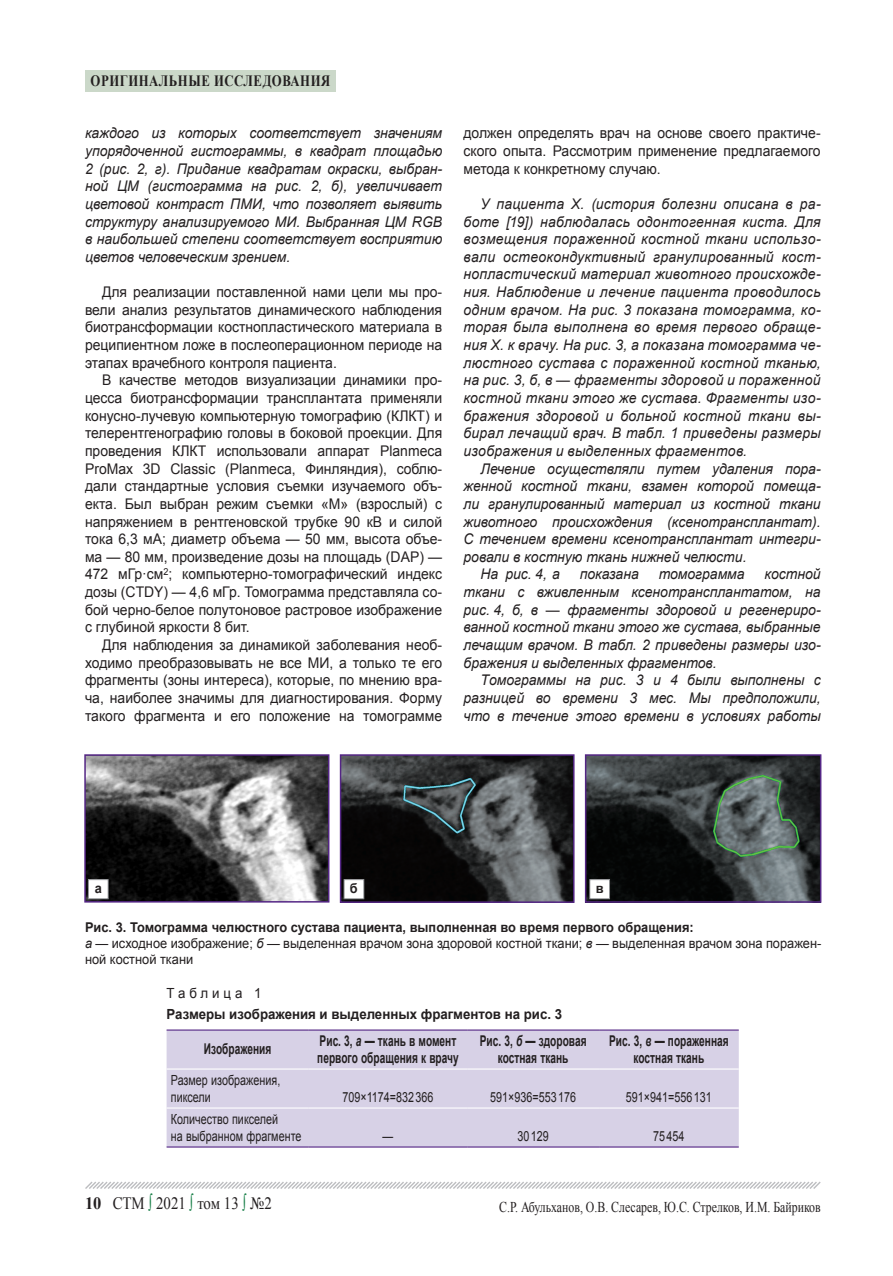
<style>
.page{position:relative;width:893px;height:1276px;background:#fff}
.page>*{position:absolute;margin:0;border:0;box-sizing:border-box;transform-origin:0 0}
.t1{font:17.4px "Times New Roman";color:#231f20;scale:.86 1}
.t2{font:700 15.75px "Times New Roman";letter-spacing:.04em;color:#231f20;scale:.81 1}
.Колонтитул{font:15px "Times New Roman";color:#231f20;scale:.79 1}
.Jтабл-шапка{font:700 14.85px/16.2px "Arial";letter-spacing:.005em;color:#231f20;text-align:center;scale:.68 1}
.Основной_текст{font:italic 14.7px/17.7px "Arial";color:#231f20;text-align:justify;scale:.95 1}
.Основной_текст-2{font:14.7px/17.7px "Arial";color:#231f20;text-align:justify;scale:.95 1}
.Jтабл{font:13.95px/16.8px "Arial";letter-spacing:.005em;color:#231f20;scale:.77 1}
.Jztab{font:700 13.95px "Arial";color:#231f20;scale:.95 1}
.таблица{font:13.95px "Arial";letter-spacing:.3em;color:#231f20;scale:.95 1}
.Подрис_подпись{font:13.5px/16.2px "Arial";color:#231f20;scale:.95 1}
.Подрис_подпись-2{font:700 13.5px "Arial";color:#231f20;scale:.95 1}
.s1{font-style:italic}
.s2{font-weight:700}
.s3{color:#127c43}
</style>
<div class="page">
<svg style="left:85px;top:1181px;width:736px;height:8px"></svg>
<div style="left:85px;top:70px;width:251px;height:21px;background:#cbd8c9"></div>
<div style="left:167px;top:1030px;width:572px;height:116px;background:#d7d1e6"></div>
<hr style="left:167px;top:1068px;width:142px;height:1px;background:#fff">
<hr style="left:309px;top:1068px;width:158px;height:1px;background:#fff">
<hr style="left:467px;top:1068px;width:132px;height:1px;background:#fff">
<hr style="left:599px;top:1068px;width:140px;height:1px;background:#fff">
<hr style="left:167px;top:1107px;width:142px;height:1px;background:#fff">
<hr style="left:309px;top:1107px;width:158px;height:1px;background:#fff">
<hr style="left:467px;top:1107px;width:132px;height:1px;background:#fff">
<hr style="left:599px;top:1107px;width:140px;height:1px;background:#fff">
<hr style="left:167px;top:1029px;width:142px;height:1px;background:#542685">
<hr style="left:309px;top:1029px;width:158px;height:1px;background:#542685">
<hr style="left:467px;top:1029px;width:132px;height:1px;background:#542685">
<hr style="left:599px;top:1029px;width:140px;height:1px;background:#542685">
<hr style="left:167px;top:1146px;width:142px;height:1px;background:#542685">
<hr style="left:309px;top:1146px;width:158px;height:1px;background:#542685">
<hr style="left:467px;top:1146px;width:132px;height:1px;background:#542685">
<hr style="left:599px;top:1146px;width:140px;height:1px;background:#542685">
<img style="left:87px;top:757px;width:239px;height:142px">
<div style="left:84px;top:754px;width:245px;height:148px;border:2px solid #542685"></div>
<img style="left:343px;top:757px;width:229px;height:143px">
<div style="left:340px;top:754px;width:235px;height:149px;border:2px solid #542685"></div>
<img style="left:588px;top:757px;width:230px;height:142px">
<div style="left:585px;top:754px;width:236px;height:148px;border:2px solid #542685"></div>
<div style="left:88px;top:879px;width:20px;height:19px;background:#fff"></div>
<div style="left:88px;top:879px;width:21px;height:20px;border:1px solid #8b8d90"></div>
<div style="left:344px;top:879px;width:20px;height:19px;background:#fff"></div>
<div style="left:344px;top:879px;width:20px;height:20px;border:1px solid #8b8d90"></div>
<div style="left:590px;top:879px;width:19px;height:19px;background:#fff"></div>
<div style="left:589px;top:879px;width:21px;height:20px;border:1px solid #8b8d90"></div>
<p class="t2" style="left:91px;top:70px;width:297px">ОРИГИНАЛЬНЫЕ ИССЛЕДОВАНИЯ</p>
<p class="Основной_текст" style="left:85px;top:124px;width:377px">каждого из которых соответствует значениям упорядоченной гистограммы, в квадрат площадью 2 (рис. 2, г). Придание квадратам окраски, выбран&shy;ной ЦМ (гистограмма на рис. 2, б), увеличивает цветовой контраст ПМИ, что позволяет выявить структуру анализируемого МИ. Выбранная ЦМ RGB в наибольшей степени соответствует восприятию цветов человеческим зрением.</p>
<p class="Основной_текст-2" style="left:85px;top:283px;width:377px;text-indent:17px">Для реализации поставленной нами цели мы про&shy;вели анализ результатов динамического наблюдения биотрансформации костнопластического материала в реципиентном ложе в послеоперационном периоде на этапах врачебного контроля пациента.</p>
<p class="Основной_текст-2" style="left:85px;top:371px;width:377px;text-indent:17px">В качестве методов визуализации динамики про&shy;цесса биотрансформации трансплантата применяли конусно-лучевую компьютерную томографию (КЛКТ) и телерентгенографию головы в боковой проекции. Для проведения КЛКТ использовали аппарат Planmeca ProMax 3D Classic (Planmeca, Финляндия), соблю&shy;дали стандартные условия съемки изучаемого объ&shy;екта. Был выбран режим съемки «М» (взрослый) с напряжением в рентгеновской трубке 90 кВ и силой тока 6,3 мА; диаметр объема — 50 мм, высота объе&shy;ма — 80 мм, произведение дозы на площадь (DAP) — 472 мГр·см<sup>2</sup>; компьютерно-томографический индекс дозы (CTDY) — 4,6 мГр. Томограмма представляла со&shy;бой черно-белое полутоновое растровое изображение с глубиной яркости 8 бит.</p>
<p class="Основной_текст-2" style="left:85px;top:636px;width:377px;text-indent:17px">Для наблюдения за динамикой заболевания необ&shy;ходимо преобразовывать не все МИ, а только те его фрагменты (зоны интереса), которые, по мнению вра&shy;ча, наиболее значимы для диагностирования. Форму такого фрагмента и его положение на томограмме</p>
<p class="t2" style="left:87px;top:70px;width:158px">БИОТЕХНОЛОГИИ</p>
<p class="Основной_текст-2" style="left:463px;top:124px;width:377px">должен определять врач на основе своего практиче&shy;ского опыта. Рассмотрим применение предлагаемого метода к конкретному случаю.</p>
<p class="Основной_текст" style="left:463px;top:195px;width:377px;text-indent:17px">У пациента Х. (история болезни описана в ра&shy;боте [19]) наблюдалась одонтогенная киста. Для возмещения пораженной костной ткани использо&shy;вали остеокондуктивный гранулированный кост&shy;нопластический материал животного происхожде&shy;ния. Наблюдение и лечение пациента проводилось одним врачом. На рис. 3 показана томограмма, ко&shy;торая была выполнена во время первого обраще&shy;ния X. к врачу. На рис. 3, а показана томограмма че&shy;люстного сустава с пораженной костной тканью, на рис. 3, б, в — фрагменты здоровой и пораженной костной ткани этого же сустава. Фрагменты изо&shy;бражения здоровой и больной костной ткани вы&shy;бирал лечащий врач. В табл. 1 приведены размеры изображения и выделенных фрагментов.</p>
<p class="Основной_текст" style="left:463px;top:460px;width:377px;text-indent:17px">Лечение осуществляли путем удаления пора&shy;женной костной ткани, взамен которой помеща&shy;ли гранулированный материал из костной ткани животного происхождения (ксенотрансплантат).<br>С течением времени ксенотрансплантат интегри&shy;ровали в костную ткань нижней челюсти.</p>
<p class="Основной_текст" style="left:480px;top:565px;width:85px">На рис. 4, а</p>
<p class="Основной_текст" style="left:580px;top:565px;width:64px">показана</p>
<p class="Основной_текст" style="left:659px;top:565px;width:92px">томограмма</p>
<p class="Основной_текст" style="left:463px;top:565px;width:377px;text-indent:301px">костной ткани с вживленным ксенотрансплантатом, на рис. 4, б, в — фрагменты здоровой и регенериро&shy;ванной костной ткани этого же сустава, выбранные лечащим врачом. В табл. 2 приведены размеры изо&shy;бражения и выделенных фрагментов.</p>
<p class="Основной_текст" style="left:463px;top:671px;width:377px;text-indent:17px">Tомограммы на рис. 3 и 4 были выполнены с разницей во времени 3 мес. Мы предположили, что в течение этого времени в условиях работы</p>
<p class="Подрис_подпись-2" style="left:95px;top:879px;width:9px">а</p>
<p class="Подрис_подпись-2" style="left:350px;top:879px;width:10px">б</p>
<p class="Подрис_подпись-2" style="left:596px;top:879px;width:10px">в</p>
<p class="Подрис_подпись-2" style="left:85px;top:918px;width:642px">Рис. 3. Томограмма челюстного сустава пациента, выполненная во время первого обращения:</p>
<p class="Подрис_подпись" style="left:85px;top:935px;width:777px"><span class="s1">a</span> — исходное изображение; <span class="s1">б</span> — выделенная врачом зона здоровой костной ткани; <span class="s1">в</span> — выделенная врачом зона поражен&shy;ной костной ткани</p>
<p class="таблица" style="left:167px;top:984px;width:101px">Таблица 1</p>
<p class="Jztab" style="left:167px;top:1005px;width:418px">Размеры изображения и выделенных фрагментов на рис. 3</p>
<p class="Jтабл-шапка" style="left:204px;top:1041px;width:101px">Изображения</p>
<p class="Jтабл-шапка" style="left:317px;top:1033px;width:210px;text-align:left">Рис. 3, <span class="s1">а</span> — ткань в момент первого обращения к врачу</p>
<p class="Jтабл-шапка" style="left:480px;top:1033px;width:159px">Рис. 3, <span class="s1">б</span> — здоровая костная ткань</p>
<p class="Jтабл-шапка" style="left:609px;top:1033px;width:177px">Рис. 3, <span class="s1">в</span> — пораженная костная ткань</p>
<p class="Jтабл" style="left:171px;top:1072px;width:144px">Размер изображения, пиксели</p>
<p class="Jтабл" style="left:342px;top:1089px;width:120px">709×1174=832366</p>
<p class="Jтабл" style="left:490px;top:1089px;width:113px">591×936=553176</p>
<p class="Jтабл" style="left:626px;top:1089px;width:113px">591×941=556131</p>
<p class="Jтабл" style="left:171px;top:1111px;width:171px">Количество пикселей<br>на выбранном фрагменте</p>
<p class="t1" style="left:85px;top:1191px;width:219px"><span class="s2">10</span> СТМ <span class="s3">∫</span> 2021 <span class="s3">∫</span> том 13 <span class="s3">∫</span> №2</p>
<p class="Jтабл" style="left:383px;top:1127px;width:15px">—</p>
<p class="Jтабл" style="left:517px;top:1127px;width:42px">30129</p>
<p class="Jтабл" style="left:653px;top:1127px;width:42px">75454</p>
<p class="Колонтитул" style="left:499px;top:1197px;width:408px">С.Р. Абульханов, О.В. Слесарев, Ю.С. Стрелков, И.М. Байриков</p>
</div>
